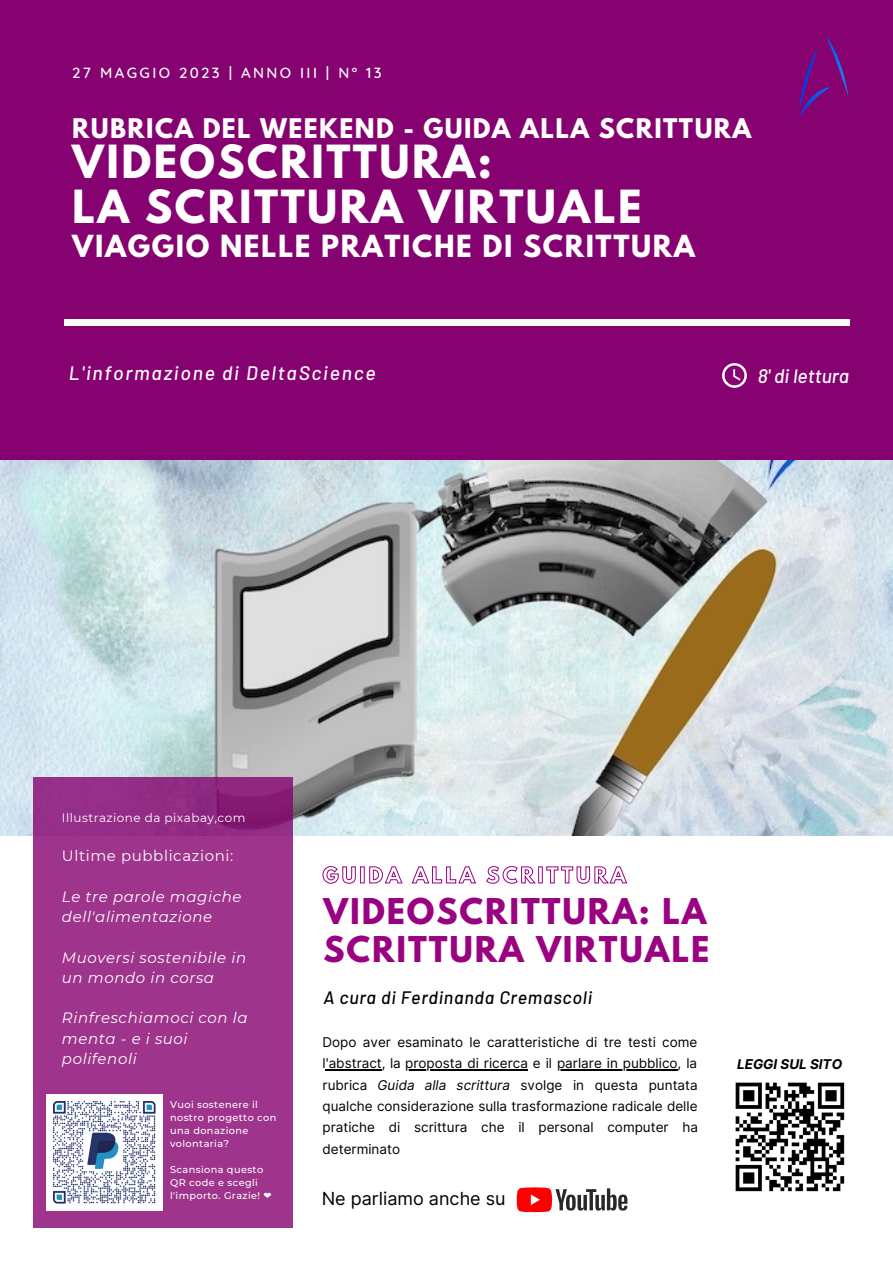
<style>
.page{position:relative;width:893px;height:1264px;background:#fff}
.page>*{position:absolute;margin:0;border:0;box-sizing:border-box;transform-origin:0 0}
.t1{font:700 40.5px "League Spartan";letter-spacing:.06em;color:#fff}
.t2{font:700 31.5px/38.2px "League Spartan";letter-spacing:.06em;color:#990280}
.t3{font:700 27px "League Spartan";letter-spacing:.06em;color:#fff}
.t4{font:700 24px "League Spartan";letter-spacing:.06em;color:#fff}
.t5{font:italic 500 19.5px "Barlow";letter-spacing:.09em;color:#fff}
.t6{font:italic 500 19.5px "Barlow";color:#fff}
.t7{font:italic 500 18px "Barlow";letter-spacing:.04em;color:#000}
.t8{font:18px "Inter";color:#000}
.t9{font:italic 15px/20.2px "Montserrat";letter-spacing:.04em;color:#fff}
.t10{font:500 15px "Quicksand";letter-spacing:.16em;color:#fff}
.t11{font:15px "Montserrat";letter-spacing:.04em;color:#fff}
.t12{font:13.5px/21.3px "Inter";color:#000;text-align:justify}
.t13{font:italic 700 13.5px "Inter";color:#000}
.t14{font:12px "Montserrat";letter-spacing:.04em;color:#fff}
.t15{font:500 9.75px/13px "Montserrat";letter-spacing:.04em;color:#fff}
.s1{font-family:"DejaVu Sans";font-weight:400}
.s2{font-style:italic}
</style>
<div class="page">
<img style="left:0;top:460px;width:892px;height:375px">
<div style="left:33px;top:777px;width:260px;height:451px;background:linear-gradient(to bottom,#972f87,#a1368e)"></div>
<hr style="left:326px;top:1069px;width:56px;height:1px;background:#000">
<hr style="left:405px;top:1069px;width:123px;height:1px;background:#000">
<hr style="left:557px;top:1069px;width:120px;height:1px;background:#000">
<svg style="left:322px;top:866px;width:305px;height:18px"></svg>
<div style="left:0;top:0;width:892px;height:460px;background:#860270"></div>
<div style="left:64px;top:319px;width:785px;height:7px;background:#fff"></div>
<img style="left:799px;top:35px;width:50px;height:83px">
<svg style="left:722px;top:363px;width:24px;height:25px"></svg>
<img style="left:46px;top:1094px;width:116px;height:116px">
<svg style="left:516px;top:1187px;width:111px;height:25px"></svg>
<img style="left:735px;top:1082px;width:109px;height:109px">
<p class="t10" style="left:72px;top:63px;width:311px">27 MAGGIO 2023 | ANNO III | N° 13</p>
<p class="t4" style="left:72px;top:116px;width:680px">RUBRICA DEL WEEKEND - GUIDA ALLA SCRITTURA</p>
<p class="t1" style="left:72px;top:142px;width:421px">VIDEOSCRITTURA:</p>
<p class="t1" style="left:72px;top:187px;width:570px">LA SCRITTURA VIRTUALE</p>
<p class="t3" style="left:72px;top:233px;width:624px">VIAGGIO NELLE PRATICHE DI SCRITTURA</p>
<p class="t5" style="left:69px;top:360px;width:308px">L'informazione di DeltaScience</p>
<p class="t6" style="left:757px;top:363px;width:93px">8' di lettura</p>
<p class="t14" style="left:62px;top:810px;width:185px">Illustrazione da pixabay,com</p>
<p class="t11" style="left:62px;top:846px;width:173px">Ultime pubblicazioni:</p>
<p class="t9" style="left:62px;top:886px;width:181px">Le tre parole magiche dell'alimentazione</p>
<p class="t9" style="left:62px;top:947px;width:186px">Muoversi sostenibile in un mondo in corsa</p>
<p class="t9" style="left:62px;top:1007px;width:187px">Rinfreschiamoci con la menta - e i suoi polifenoli</p>
<p class="t15" style="left:170px;top:1097px;width:108px">Vuoi sostenere il nostro progetto con una donazione volontaria?</p>
<p class="t15" style="left:170px;top:1162px;width:99px">Scansiona questo<br>QR code e scegli l'importo. Grazie! <span class="s1">❤️</span></p>
<p class="t2" style="left:323px;top:896px;width:387px">VIDEOSCRITTURA: LA<br>SCRITTURA VIRTUALE</p>
<p class="t7" style="left:323px;top:985px;width:270px">A cura di Ferdinanda Cremascoli</p>
<p class="t12" style="left:322px;top:1031px;width:377px">Dopo aver esaminato le caratteristiche di tre testi come l'abstract, la proposta di ricerca e il parlare in pubblico, la rubrica <span class="s2">Guida alla scrittura</span> svolge in questa puntata qualche considerazione sulla trasformazione radicale delle pratiche di scrittura che il personal computer ha determinato</p>
<p class="t8" style="left:322px;top:1188px;width:185px">Ne parliamo anche su</p>
<p class="t13" style="left:737px;top:1055px;width:107px">LEGGI SUL SITO</p>
</div>
